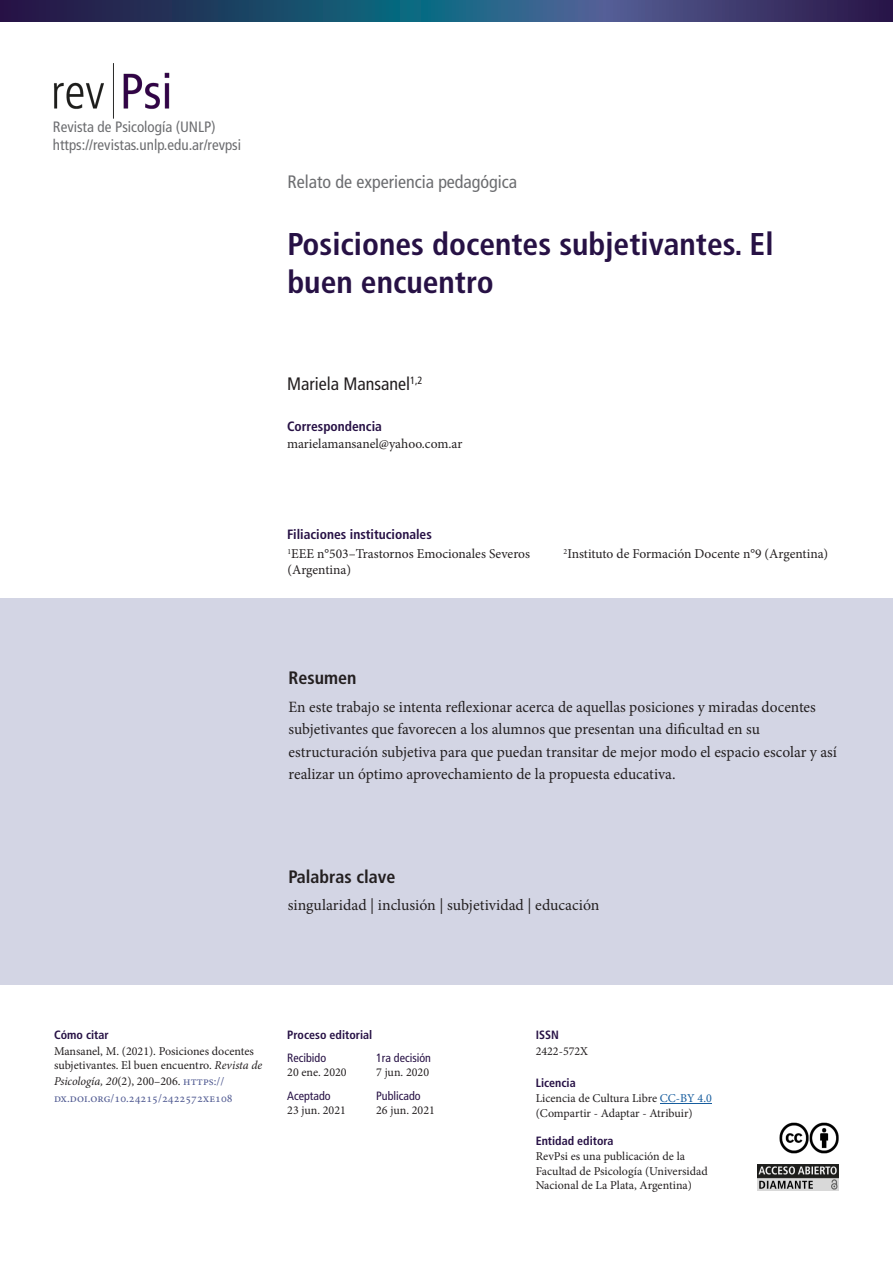
<style>
.page{position:relative;width:893px;height:1263px;background:#fff}
.page>*{position:absolute;margin:0;border:0;box-sizing:border-box;transform-origin:0 0}
.t1{font:700 condensed 31.5px/37.8px "Frutiger LT Com";color:#271145}
.t2{font:condensed 18px "Frutiger LT Com";color:#6c6d70}
.t3{font:700 condensed 18px "Frutiger LT Com";color:#231f20}
.t4{font:condensed 18px "Frutiger LT Com";color:#231f20}
.t5{font:15.75px/22.5px "Minion Pro";color:#231f20}
.t6{font:condensed 15px/18px "Frutiger LT Com";color:#6c6d70}
.t7{font:13.5px/16.2px "Minion Pro";letter-spacing:-.005em;color:#231f20}
.t8{font:700 condensed 13.5px "Frutiger LT Com";color:#271145}
.t9{font:12px/14.4px "Minion Pro";color:#231f20}
.t10{font:12px/16.5px "Minion Pro";color:#515b92}
.t11{font:700 condensed 12px "Frutiger LT Com";color:#271145}
.t12{font:condensed 12px "Frutiger LT Com";color:#271145}
.s1{font-style:italic}
.s2{font-style:italic;color:#231f20}
.s3{color:#231f20}
.s4{color:#175d9e}
</style>
<div class="page">
<svg style="left:0;top:0;width:893px;height:21px;background:#2b446d"></svg>
<img style="left:53px;top:63px;width:117px;height:56px">
<div style="left:0;top:599px;width:893px;height:386px;background:#d3d5e4"></div>
<hr style="left:660px;top:1103px;width:52px;height:1px;background:#175d9e">
<img style="left:757px;top:1164px;width:82px;height:27px">
<img style="left:779px;top:1123px;width:60px;height:30px">
<p class="t6" style="left:53px;top:119px;width:190px">Revista de Psicología (UNLP) https://revistas.unlp.edu.ar/revpsi</p>
<p class="t2" style="left:287px;top:174px;width:231px">Relato de experiencia pedagógica</p>
<h1 class="t1" style="left:287px;top:229px;width:488px">Posiciones docentes subjetivantes. El buen encuentro</h1>
<p class="t4" style="left:287px;top:376px;width:137px">Mariela Mansanel<sup>1,2</sup></p>
<p class="t8" style="left:287px;top:421px;width:96px">Correspondencia</p>
<p class="t7" style="left:287px;top:437px;width:177px">marielamansanel@yahoo.com.ar</p>
<p class="t8" style="left:287px;top:529px;width:146px">Filiaciones institucionales</p>
<p class="t7" style="left:287px;top:547px;width:244px"><sup>1</sup>EEE n°503–Trastornos Emocionales Severos (Argentina)</p>
<p class="t7" style="left:563px;top:547px;width:266px"><sup>2</sup>Instituto de Formación Docente n°9 (Argentina)</p>
<p class="t3" style="left:289px;top:670px;width:70px">Resumen</p>
<p class="t5" style="left:289px;top:697px;width:550px">En este trabajo se intenta reflexionar acerca de aquellas posiciones y miradas docentes subjetivantes que favorecen a los alumnos que presentan una dificultad en su estructuración subjetiva para que puedan transitar de mejor modo el espacio escolar y así realizar un óptimo aprovechamiento de la propuesta educativa.</p>
<p class="t3" style="left:289px;top:869px;width:108px">Palabras clave</p>
<p class="t5" style="left:288px;top:895px;width:313px">singularidad | inclusión | subjetividad | educación</p>
<p class="t11" style="left:54px;top:1030px;width:56px">Cómo citar</p>
<p class="t9" style="left:54px;top:1045px;width:210px">Mansanel, M. (2021). Posiciones docentes subjetivantes. El buen encuentro. <span class="s1">Revista de</span></p>
<p class="t10" style="left:54px;top:1074px;width:180px"><span class="s2">Psicología, 20</span><span class="s3">(2), 200–206.</span> https:// dx.doi.org/10.24215/2422572Xe108</p>
<p class="t11" style="left:287px;top:1030px;width:87px">Proceso editorial</p>
<p class="t12" style="left:287px;top:1053px;width:40px">Recibido</p>
<p class="t9" style="left:287px;top:1066px;width:61px">20 ene. 2020</p>
<p class="t12" style="left:287px;top:1091px;width:45px">Aceptado</p>
<p class="t9" style="left:287px;top:1104px;width:60px">23 jun. 2021</p>
<p class="t12" style="left:376px;top:1053px;width:56px">1ra decisión</p>
<p class="t9" style="left:376px;top:1066px;width:54px">7 jun. 2020</p>
<p class="t12" style="left:376px;top:1091px;width:46px">Publicado</p>
<p class="t9" style="left:376px;top:1104px;width:60px">26 jun. 2021</p>
<p class="t11" style="left:536px;top:1030px;width:25px">ISSN</p>
<p class="t9" style="left:536px;top:1045px;width:53px">2422-572X</p>
<p class="t11" style="left:536px;top:1078px;width:42px">Licencia</p>
<p class="t9" style="left:536px;top:1092px;width:178px">Licencia de Cultura Libre <span class="s4">CC-BY 4.0 </span>(Compartir - Adaptar - Atribuir)</p>
<p class="t11" style="left:536px;top:1136px;width:79px">Entidad editora</p>
<p class="t9" style="left:536px;top:1150px;width:174px">RevPsi es una publicación de la<br>Facultad de Psicología (Universidad<br>Nacional de La Plata, Argentina)</p>
</div>
